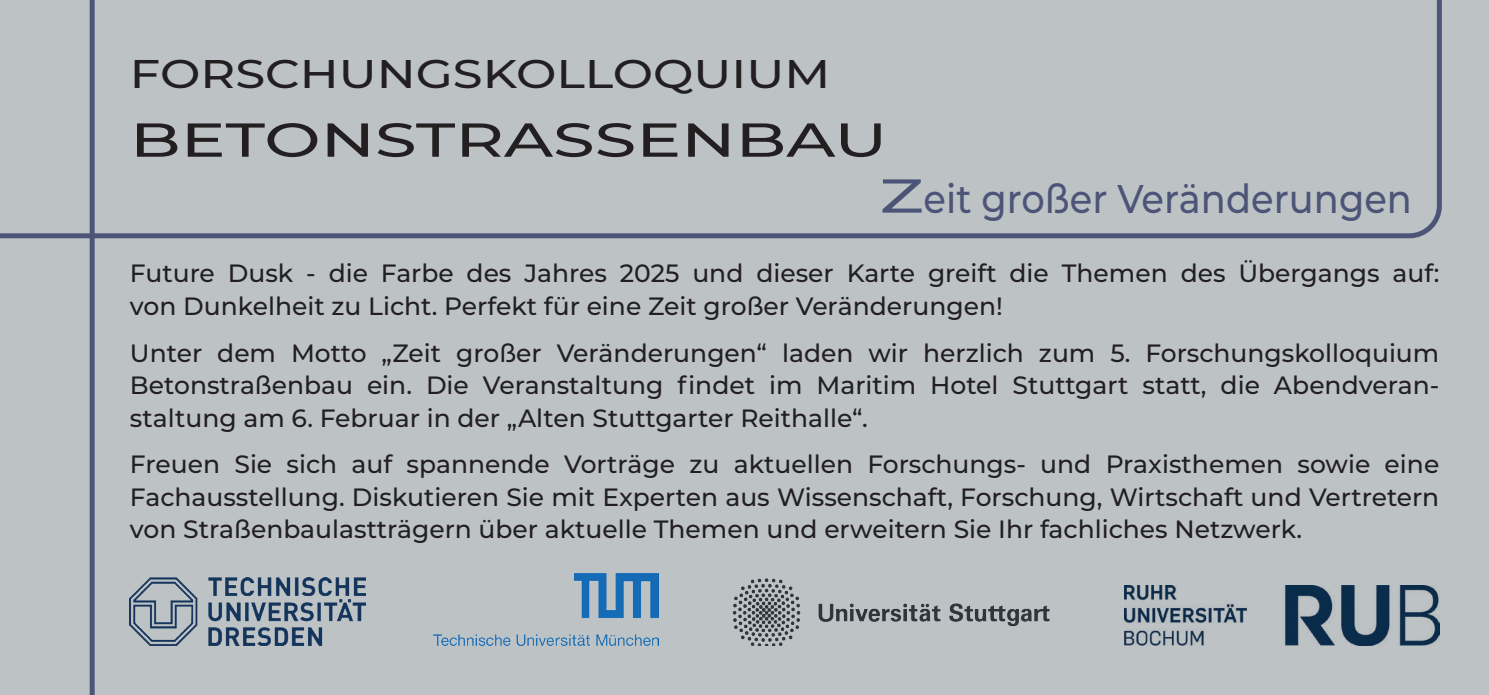
<style>
.page{position:relative;width:1489px;height:695px;background:#fff}
.page>*{position:absolute;margin:0;border:0;box-sizing:border-box;transform-origin:0 0}
.t1{font:500 47.5px "Montserrat";color:#231f20;scale:1.41 1}
.t2{font:500 40px "Montserrat";color:#4c5578;scale:.92 1}
.t3{font:500 40px "Montserrat";color:#231f20;scale:1.2 1}
.t4{font:500 25px/32.5px "Montserrat";color:#231f20;text-align:justify}
.s1{font-size:47.5px}
</style>
<div class="page">
<div style="left:0;top:0;width:1488px;height:694px;background:#bdc3c5"></div>
<div style="left:90px;top:0;width:5px;height:694px;background:#4c5578"></div>
<img style="left:130px;top:577px;width:236px;height:68px">
<img style="left:433px;top:573px;width:225px;height:72px">
<img style="left:732px;top:578px;width:318px;height:67px">
<svg style="left:0;top:0;width:1442px;height:241px"></svg>
<img style="left:1124px;top:585px;width:315px;height:60px">
<p class="t3" style="left:130px;top:46px;width:585px">FORSCHUNGSKOLLOQUIUM</p>
<p class="t1" style="left:130px;top:107px;width:538px">BETONSTRASSENBAU</p>
<p class="t2" style="left:879px;top:170px;width:580px"><span class="s1">Z</span>eit großer Veränderungen</p>
<p class="t4" style="left:130px;top:256px;width:1310px">Future Dusk - die Farbe des Jahres 2025 und dieser Karte greift die Themen des Übergangs auf: von Dunkelheit zu Licht. Perfekt für eine Zeit großer Veränderungen!</p>
<p class="t4" style="left:130px;top:335px;width:1310px">Unter dem Motto „Zeit großer Veränderungen“ laden wir herzlich zum 5. Forschungskolloquium Betonstraßenbau ein. Die Veranstaltung findet im Maritim Hotel Stuttgart statt, die Abendveran&shy;staltung am 6. Februar in der „Alten Stuttgarter Reithalle“.</p>
<p class="t4" style="left:130px;top:447px;width:1310px">Freuen Sie sich auf spannende Vorträge zu aktuellen Forschungs- und Praxisthemen sowie eine Fachausstellung. Diskutieren Sie mit Experten aus Wissenschaft, Forschung, Wirtschaft und Vertretern von Straßenbaulastträgern über aktuelle Themen und erweitern Sie Ihr fachliches Netzwerk.</p>
</div>
